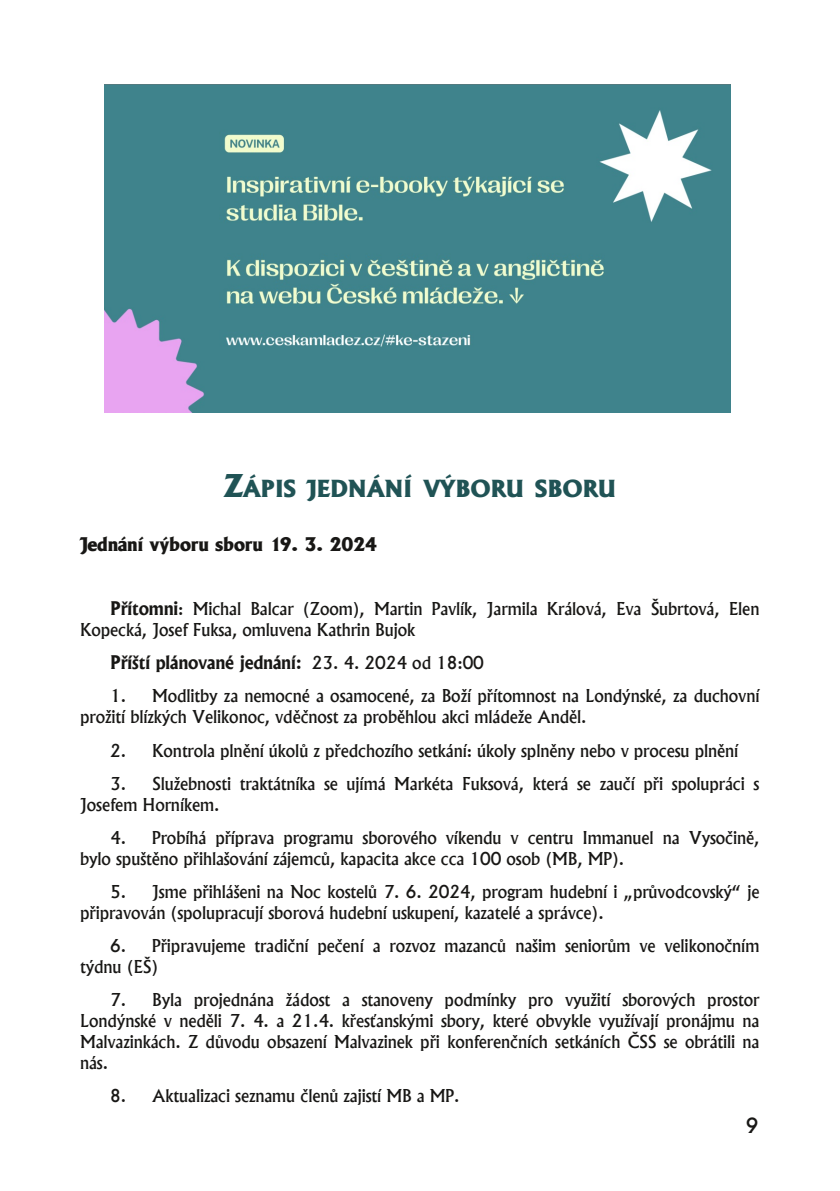
<style>
.page{position:relative;width:840px;height:1191px;background:#fff}
.page>*{position:absolute;margin:0;border:0;box-sizing:border-box;transform-origin:0 0}
.t1{font:expanded 22.4px "A028";color:#205355}
.t2{font:500 20px "Albertus";color:#181715}
.t3{font:700 18px "Albertus";letter-spacing:-.01em;color:#181715}
.t4{font:expanded 18px "A028";letter-spacing:-.01em;color:#181715}
.t5{font:500 17px/21px "Albertus";letter-spacing:-.005em;color:#181715}
.s1{font-size:30px}
.s2{font-weight:700;font-size:18px}
.s3{font-weight:500;font-size:17px}
</style>
<div class="page">
<img style="left:104px;top:85px;width:626px;height:327px">
<h1 class="t1" style="left:223px;top:473px;width:394px"><span class="s1">Z</span>ÁPIS JEDNÁNÍ VÝBORU SBORU</h1>
<p class="t4" style="left:80px;top:532px;width:298px">Jednání výboru sboru 19. 3. 2024</p>
<p class="t5" style="left:80px;top:598px;width:680px;text-indent:30px"><span class="s2">Přítomni</span>: Michal Balcar (Zoom), Martin Pavlík, Jarmila Králová, Eva Šubrtová, Elen<br>Kopecká, Josef Fuksa, omluvena Kathrin Bujok</p>
<p class="t3" style="left:110px;top:651px;width:375px">Příští plánované jednání: <span class="s3">23. 4. 2024 od 18:00</span></p>
<p class="t5" style="left:80px;top:685px;width:680px;text-indent:30px">1. Modlitby za nemocné a osamocené, za Boží přítomnost na Londýnské, za duchovní prožití blízkých Velikonoc, vděčnost za proběhlou akci mládeže Anděl.</p>
<p class="t5" style="left:110px;top:739px;width:629px">2. Kontrola plnění úkolů z předchozího setkání: úkoly splněny nebo v procesu plnění</p>
<p class="t5" style="left:80px;top:772px;width:680px;text-indent:30px">3. Služebnosti traktátníka se ujímá Markéta Fuksová, která se zaučí při spolupráci s<br>Josefem Horníkem.</p>
<p class="t5" style="left:80px;top:826px;width:680px;text-indent:30px">4. Probíhá příprava programu sborového víkendu v centru Immanuel na Vysočině, bylo spuštěno přihlašování zájemců, kapacita akce cca 100 osob (MB, MP).</p>
<p class="t5" style="left:80px;top:881px;width:680px;text-indent:30px">5. Jsme přihlášeni na Noc kostelů 7. 6. 2024, program hudební i „průvodcovský“ je připravován (spolupracují sborová hudební uskupení, kazatelé a správce).</p>
<p class="t5" style="left:80px;top:935px;width:680px;text-indent:30px">6. Připravujeme tradiční pečení a rozvoz mazanců našim seniorům ve velikonočním týdnu (EŠ)</p>
<p class="t5" style="left:80px;top:989px;width:680px;text-align:justify;text-indent:30px">7. Byla projednána žádost a stanoveny podmínky pro využití sborových prostor Londýnské v neděli 7. 4. a 21.4. křesťanskými sbory, které obvykle využívají pronájmu na Malvazinkách. Z důvodu obsazení Malvazinek při konferenčních setkáních ČSS se obrátili na nás.</p>
<p class="t5" style="left:110px;top:1085px;width:350px">8. Aktualizaci seznamu členů zajistí MB a MP.</p>
<p class="t2" style="left:745px;top:1112px;width:14px">9</p>
</div>
